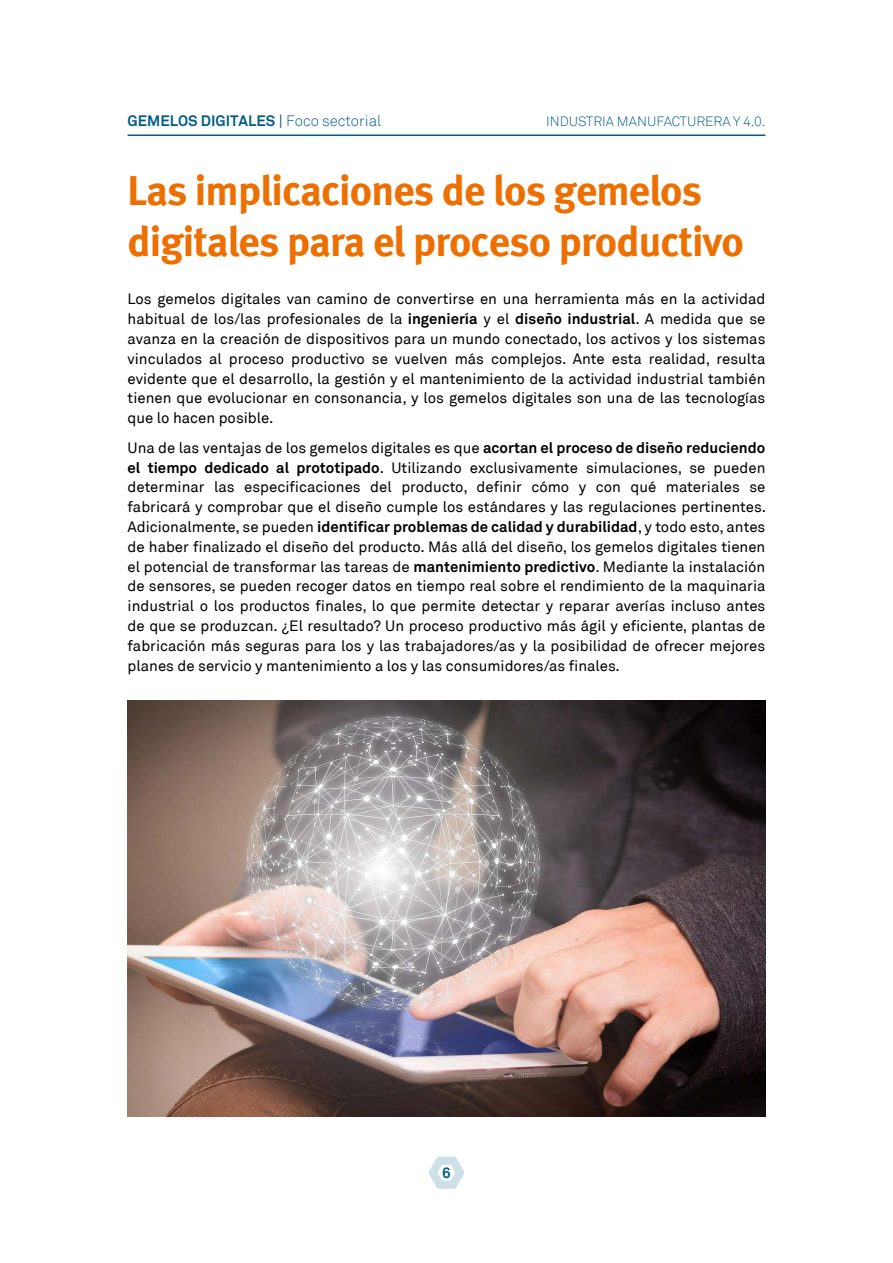
<style>
.page{position:relative;width:893px;height:1263px;background:#fff}
.page>*{position:absolute;margin:0;border:0;box-sizing:border-box;transform-origin:0 0}
.t1{font:700 42px/50.4px "Meta";letter-spacing:-.02em;color:#ed6f00}
.t2{font:15px/19.8px "Akkurat";color:#000;text-align:justify}
.t3{font:700 15px "Akkurat";color:#005e85}
.t4{font:300 13.5px "Akkurat";color:#005e85}
.s1{font-weight:400}
.s2{font-weight:300}
.s3{font-weight:700}
</style>
<div class="page">
<hr style="left:128px;top:134px;width:637px;height:2px;background:#005e85">
<svg style="left:429px;top:1157px;width:35px;height:32px"></svg>
<img style="left:128px;top:700px;width:637px;height:416px">
<p class="t3" style="left:128px;top:111px;width:255px">GEMELOS DIGITALES <span class="s1">|</span> <span class="s2">Foco sectorial</span></p>
<p class="t4" style="left:546px;top:113px;width:221px">INDUSTRIA MANUFACTURERA Y 4.0.</p>
<h1 class="t1" style="left:128px;top:165px;width:618px">Las implicaciones de los gemelos digitales para el proceso productivo</h1>
<p class="t2" style="left:128px;top:289px;width:639px">Los gemelos digitales van camino de convertirse en una herramienta más en la actividad habitual de los/las profesionales de la <span class="s3">ingeniería</span> y el <span class="s3">diseño industrial</span>. A medida que se avanza en la creación de dispositivos para un mundo conectado, los activos y los sistemas vinculados al proceso productivo se vuelven más complejos. Ante esta realidad, resulta evidente que el desarrollo, la gestión y el mantenimiento de la actividad industrial también tienen que evolucionar en consonancia, y los gemelos digitales son una de las tecnologías que lo hacen posible.</p>
<p class="t2" style="left:128px;top:438px;width:639px;text-align:left">Una de las ventajas de los gemelos digitales es que <span class="s3">acortan el proceso de diseño reduciendo el tiempo dedicado al prototipado</span>. Utilizando exclusivamente simulaciones, se pueden determinar las especificaciones del producto, definir cómo y con qué materiales se fabricará y comprobar que el diseño cumple los estándares y las regulaciones pertinentes.<br>Adicionalmente, se pueden <span class="s3">identificar problemas de calidad y durabilidad</span>, y todo esto, antes de haber finalizado el diseño del producto. Más allá del diseño, los gemelos digitales tienen el potencial de transformar las tareas de <span class="s3">mantenimiento predictivo</span>. Mediante la instalación de sensores, se pueden recoger datos en tiempo real sobre el rendimiento de la maquinaria industrial o los productos finales, lo que permite detectar y reparar averías incluso antes de que se produzcan. ¿El resultado? Un proceso productivo más ágil y eficiente, plantas de fabricación más seguras para los y las trabajadores/as y la posibilidad de ofrecer mejores planes de servicio y mantenimiento a los y las consumidores/as finales.</p>
<p class="t3" style="left:442px;top:1163px;width:10px">6</p>
</div>
